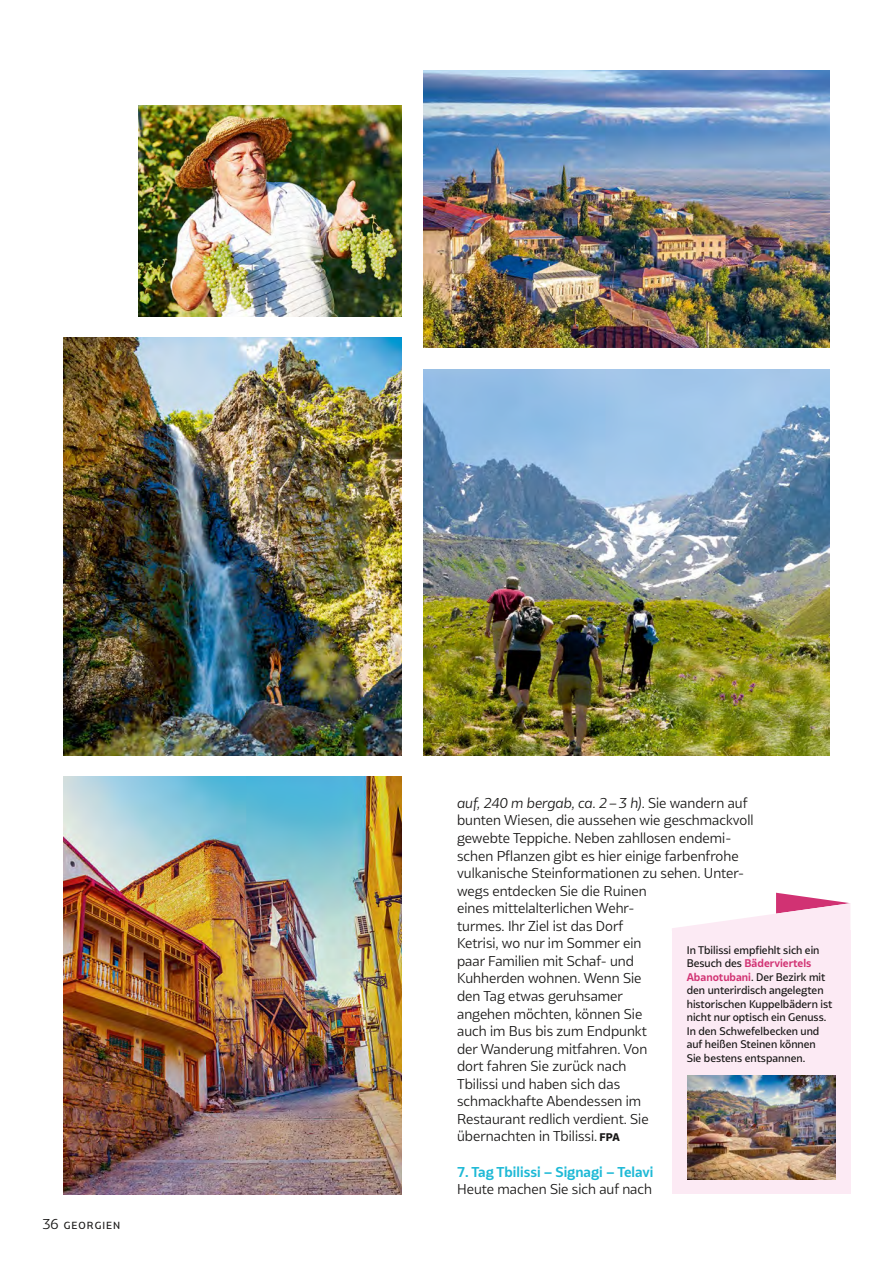
<style>
.page{position:relative;width:893px;height:1263px;background:#fff}
.page>*{position:absolute;margin:0;border:0;box-sizing:border-box;transform-origin:0 0}
.t1{font:13.5px/17.5px "Bw Glenn Sans";color:#181716}
.t2{font:700 13.5px "Bw Glenn Sans";color:#1eb9d6}
.t3{font:500 10.5px/13.5px "Bw Glenn Sans";color:#181716}
.t4{font:500 9.75px "Bw Glenn Sans";letter-spacing:.105em;color:#181716}
.s1{font-weight:400;font-size:13.5px}
.s2{font-style:italic}
.s3{font-weight:800;font-size:10.5px}
.s4{font-weight:700;color:#d13273}
</style>
<div class="page">
<img style="left:64px;top:776px;width:338px;height:418px">
<img style="left:64px;top:338px;width:338px;height:417px">
<img style="left:138px;top:106px;width:264px;height:210px">
<img style="left:423px;top:71px;width:406px;height:277px">
<img style="left:423px;top:369px;width:406px;height:386px">
<div style="left:672px;top:931px;width:178px;height:263px;background:#fceaf4"></div>
<img style="left:688px;top:1075px;width:148px;height:104px">
<svg style="left:672px;top:893px;width:178px;height:38px"></svg>
<p class="t4" style="left:43px;top:1219px;width:79px"><span class="s1">36</span> GEORGIEN</p>
<p class="t1" style="left:457px;top:794px;width:298px"><span class="s2">auf, 240 m bergab, ca. 2–3 h)</span>. Sie wandern auf bunten Wiesen, die aussehen wie geschmackvoll gewebte Teppiche. Neben zahllosen endemi&shy;schen Pflanzen gibt es hier einige farbenfrohe vulkanische Steinformationen zu sehen. Unter&shy;wegs entdecken Sie die Ruinen<br>eines mittelalterlichen Wehr-<br>turmes. Ihr Ziel ist das Dorf<br>Ketrisi, wo nur im Sommer ein<br>paar Familien mit Schaf- und<br>Kuhherden wohnen. Wenn Sie<br>den Tag etwas geruhsamer<br>angehen möchten, können Sie<br>auch im Bus bis zum Endpunkt<br>der Wanderung mitfahren. Von<br>dort fahren Sie zurück nach<br>Tbilissi und haben sich das<br>schmackhafte Abendessen im<br>Restaurant redlich verdient. Sie<br>übernachten in Tbilissi. <span class="s3">FPA</span></p>
<p class="t2" style="left:457px;top:1163px;width:198px">7. Tag Tbilissi – Signagi – Telavi</p>
<p class="t1" style="left:457px;top:1180px;width:196px">Heute machen Sie sich auf nach</p>
<p class="t3" style="left:687px;top:943px;width:147px">In Tbilissi empfiehlt sich ein<br>Besuch des <span class="s4">Bäderviertels<br>Abanotubani</span>. Der Bezirk mit den unterirdisch angelegten historischen Kuppelbädern ist nicht nur optisch ein Genuss.<br>In den Schwefelbecken und auf heißen Steinen können<br>Sie bestens entspannen.</p>
</div>
